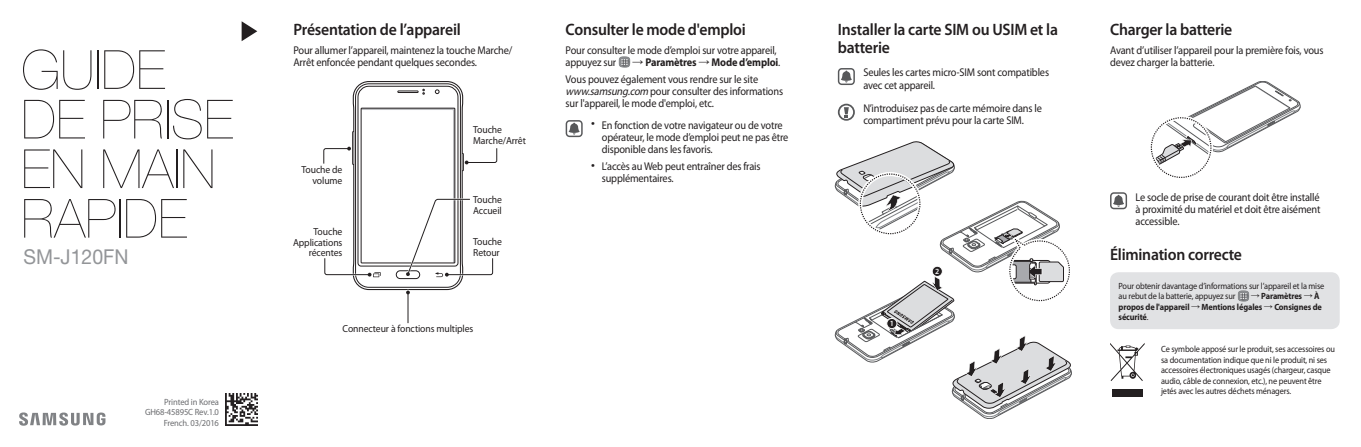
<style>
.page{position:relative;width:1361px;height:447px;background:#fff}
.page>*{position:absolute;margin:0;border:0;box-sizing:border-box;transform-origin:0 0}
.t1{font:200 54px/49.5px "Helvetica Neue LT Pro";color:#231f20}
.t2{font:20.4px "Helvetica Neue";color:#939598;scale:.95 1}
.t3{font:600 16.5px/18px "Myriad Pro";letter-spacing:-.015em;color:#231f20;scale:.95 1}
.t4{font:11.25px/12.3px "Myriad Pro";letter-spacing:-.015em;color:#231f20;scale:.92 1}
.t5{font:10.2px/10.8px "Myriad Pro";letter-spacing:-.01em;color:#231f20;scale:.95 1}
.t6{font:9px/10.5px "Myriad Pro";letter-spacing:-.015em;color:#231f20;scale:.92 1}
.t7{font:700 9px/10.5px "Myriad Pro";letter-spacing:-.015em;color:#231f20;scale:.92 1}
.t8{font:9px/10.5px "Myriad Pro";letter-spacing:-.015em;color:#6c6d70;text-align:right;scale:.95 1}
.s1{font-family:"Arial"}
.s2{font-weight:700}
.s3{font-style:italic}
.s4{font-size:13.5px}
.s5{font-family:"Arial";font-weight:400}
.s6{font-weight:400}
</style>
<div class="page">
<svg style="left:19px;top:412px;width:86px;height:13px"></svg>
<svg style="left:242px;top:21px;width:15px;height:20px"></svg>
<img style="left:225px;top:393px;width:32px;height:32px">
<hr style="left:408px;top:292px;width:1px;height:31px;background:#231f20">
<svg style="left:323px;top:81px;width:175px;height:214px"></svg>
<svg style="left:618px;top:56px;width:12px;height:12px"></svg>
<svg style="left:566px;top:120px;width:17px;height:17px"></svg>
<svg style="left:838px;top:68px;width:17px;height:17px"></svg>
<svg style="left:838px;top:104px;width:17px;height:17px"></svg>
<div style="left:1149px;top:116px;width:64px;height:63px;border:4px solid #fff;border-radius:50%"></div>
<svg style="left:1153px;top:81px;width:147px;height:91px"></svg>
<svg style="left:1110px;top:192px;width:17px;height:17px"></svg>
<div style="left:1110px;top:272px;width:229px;height:57px;background:#e1e2e4;border-radius:9px"></div>
<svg style="left:1237px;top:290px;width:12px;height:11px"></svg>
<div style="left:1111px;top:388px;width:31px;height:8px;background:#231f20"></div>
<svg style="left:1110px;top:343px;width:34px;height:38px"></svg>
<svg style="left:834px;top:141px;width:237px;height:277px"></svg>
<h1 class="t1" style="left:21px;top:45px;width:213px">GUIDE<br>DE PRISE<br>EN MAIN<br>RAPIDE</h1>
<h2 class="t2" style="left:23px;top:245px;width:112px">SM-J120FN</h2>
<p class="t8" style="left:145px;top:396px;width:79px">Printed in Korea<br>GH68-45895C Rev.1.0<br>French. 03/2016</p>
<h3 class="t3" style="left:293px;top:20px;width:178px">Présentation de l’appareil</h3>
<p class="t4" style="left:293px;top:44px;width:239px">Pour allumer l’appareil, maintenez la touche Marche/<br>Arrêt enfoncée pendant quelques secondes.</p>
<p class="t5" style="left:301px;top:164px;width:45px;text-align:right">Touche de volume</p>
<p class="t5" style="left:293px;top:226px;width:53px;text-align:right">Touche<br>Applications récentes</p>
<p class="t5" style="left:473px;top:124px;width:57px">Touche<br>Marche/Arrêt</p>
<p class="t5" style="left:473px;top:194px;width:32px">Touche<br>Accueil</p>
<p class="t5" style="left:473px;top:236px;width:32px">Touche<br>Retour</p>
<p class="t5" style="left:342px;top:322px;width:139px">Connecteur à fonctions multiples</p>
<h3 class="t3" style="left:566px;top:20px;width:191px">Consulter le mode d'emploi</h3>
<p class="t4" style="left:566px;top:44px;width:231px">Pour consulter le mode d’emploi sur votre appareil, appuyez sur</p>
<p class="t4" style="left:566px;top:54px;width:235px;line-height:16.5px;text-indent:67px"><span class="s1">→</span> <span class="s2">Paramètres</span> <span class="s1">→</span> <span class="s2">Mode d’emploi</span>.<br>Vous pouvez également vous rendre sur le site</p>
<p class="t4" style="left:566px;top:85px;width:238px"><span class="s3">www.samsung.com</span> pour consulter des informations sur l'appareil, le mode d'emploi, etc.</p>
<p class="t4" style="left:602px;top:118px;width:204px;text-indent:-11px"><span class="s4">•</span> En fonction de votre navigateur ou de votre opérateur, le mode d’emploi peut ne pas être disponible dans les favoris.</p>
<p class="t4" style="left:602px;top:159px;width:174px;text-indent:-11px"><span class="s4">•</span> L’accès au Web peut entraîner des frais supplémentaires.</p>
<h3 class="t3" style="left:838px;top:20px;width:233px">Installer la carte SIM ou USIM et la batterie</h3>
<p class="t4" style="left:863px;top:66px;width:203px">Seules les cartes micro-SIM sont compatibles avec cet appareil.</p>
<p class="t4" style="left:863px;top:102px;width:196px">N’introduisez pas de carte mémoire dans le compartiment prévu pour la carte SIM.</p>
<h3 class="t3" style="left:1110px;top:20px;width:130px">Charger la batterie</h3>
<p class="t4" style="left:1110px;top:44px;width:234px">Avant d’utiliser l’appareil pour la première fois, vous devez charger la batterie.</p>
<p class="t4" style="left:1135px;top:190px;width:202px;text-align:justify">Le socle de prise de courant doit être installé à proximité du matériel et doit être aisément accessible.</p>
<h3 class="t3" style="left:1110px;top:245px;width:140px">Élimination correcte</h3>
<p class="t6" style="left:1118px;top:280px;width:225px">Pour obtenir davantage d’informations sur l’appareil et la mise au rebut de la batterie, appuyez sur</p>
<p class="t7" style="left:1118px;top:290px;width:222px;text-indent:132px"><span class="s5">→</span> Paramètres <span class="s5">→</span> À propos de l'appareil <span class="s5">→</span> Mentions légales <span class="s5">→</span> Consignes de sécurité<span class="s6">.</span></p>
<p class="t6" style="left:1161px;top:343px;width:191px">Ce symbole apposé sur le produit, ses accessoires ou sa documentation indique que ni le produit, ni ses accessoires électroniques usagés (chargeur, casque audio, câble de connexion, etc.), ne peuvent être jetés avec les autres déchets ménagers.</p>
</div>
